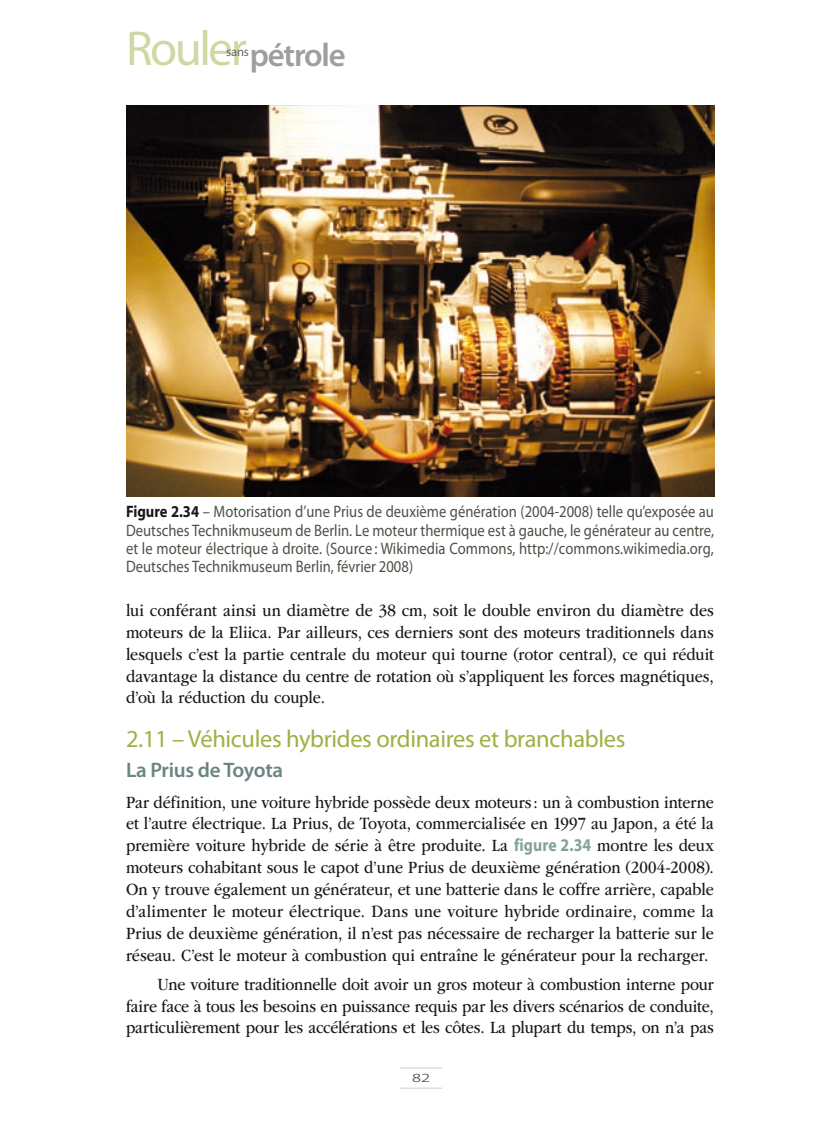
<style>
.page{position:relative;width:819px;height:1134px;background:#fff}
.page>*{position:absolute;margin:0;border:0;box-sizing:border-box;transform-origin:0 0}
.t1{font:600 32.9px "Myriad Pro";letter-spacing:-.035em;color:#9d9ea0}
.t2{font:24.5px "Myriad Pro";letter-spacing:-.015em;color:#a2af45}
.t3{font:600 21px "Myriad Pro";letter-spacing:-.015em;color:#6a8582}
.t4{font:17.85px/21.9px "ITC Garamond Std";letter-spacing:-.005em;color:#1a171c;text-align:justify;scale:.88 1}
.t5{font:16.62px/18.4px "Myriad Pro";color:#4d5046;text-align:justify;scale:.88 1}
.t6{font:12.78px "Myriad Pro";color:#646567}
.t7{font:12.42px "Myriad Pro Light SC850";color:#1a171c;scale:1.47 1}
.s1{font-weight:400;font-size:49.18px;color:#a2af45}
.s2{font-weight:700;color:#1a171c}
.s3{font-family:"Myriad Pro";font-weight:700;color:#83a29c}
</style>
<div class="page">
<hr style="left:400px;top:1068px;width:42px;height:1px;background:#c4cfcc">
<hr style="left:400px;top:1088px;width:42px;height:1px;background:#c4cfcc">
<img style="left:126px;top:105px;width:588px;height:392px">
<h1 class="t1" style="left:126px;top:34px;width:221px"><span class="s1">Rouler</span>pétrole</h1>
<p class="t6" style="left:226px;top:43px;width:24px">sans</p>
<p class="t5" style="left:126px;top:502px;width:670px"><span class="s2">Figure 2.34</span> – Motorisation d’une Prius de deuxième génération (2004-2008) telle qu’exposée au Deutsches Technikmuseum de Berlin. Le moteur thermique est à gauche, le générateur au centre, et le moteur électrique à droite. (Source : Wikimedia Commons, http://commons.wikimedia.org, Deutsches Technikmuseum Berlin, février 2008)</p>
<p class="t4" style="left:126px;top:600px;width:670px">lui conférant ainsi un diamètre de 38 cm, soit le double environ du diamètre des moteurs de la Eliica. Par ailleurs, ces derniers sont des moteurs traditionnels dans lesquels c’est la partie centrale du moteur qui tourne (rotor central), ce qui réduit davantage la distance du centre de rotation où s’appliquent les forces magnétiques, d’où la réduction du couple.</p>
<h2 class="t2" style="left:126px;top:724px;width:501px">2.11 – Véhicules hybrides ordinaires et branchables</h2>
<p class="t3" style="left:126px;top:757px;width:159px">La Prius de Toyota</p>
<p class="t4" style="left:126px;top:791px;width:670px">Par définition, une voiture hybride possède deux moteurs : un à combustion interne et l’autre électrique. La Prius, de Toyota, commercialisée en 1997 au Japon, a été la première voiture hybride de série à être produite. La <span class="s3">figure 2.34</span> montre les deux moteurs cohabitant sous le capot d’une Prius de deuxième génération (2004-2008).<br>On y trouve également un générateur, et une batterie dans le coffre arrière, capable d’alimenter le moteur électrique. Dans une voiture hybride ordinaire, comme la Prius de deuxième génération, il n’est pas nécessaire de recharger la batterie sur le réseau. C’est le moteur à combustion qui entraîne le générateur pour la recharger.</p>
<p class="t4" style="left:126px;top:973px;width:670px;text-indent:32px">Une voiture traditionnelle doit avoir un gros moteur à combustion interne pour faire face à tous les besoins en puissance requis par les divers scénarios de conduite, particulièrement pour les accélérations et les côtes. La plupart du temps, on n’a pas</p>
<p class="t7" style="left:412px;top:1071px;width:14px">82</p>
</div>
